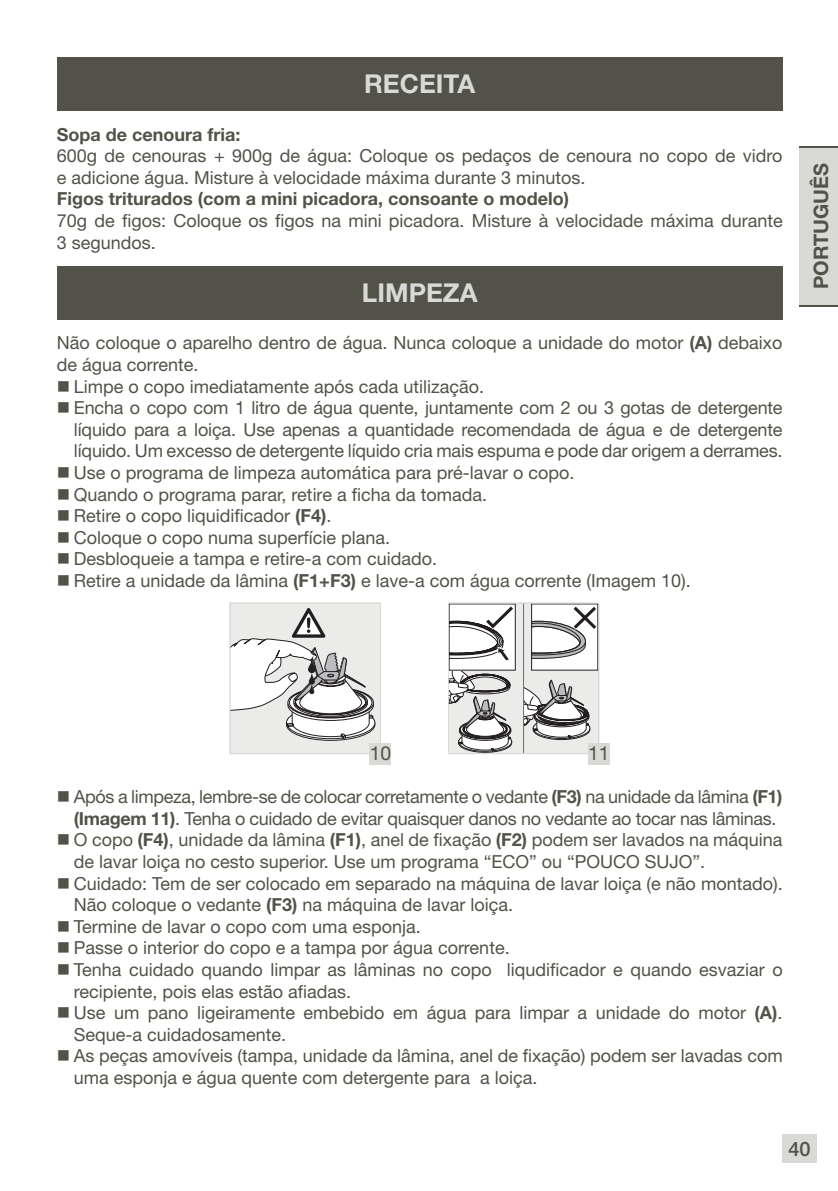
<style>
.page{position:relative;width:838px;height:1191px;background:#fff}
.page>*{position:absolute;margin:0;border:0;box-sizing:border-box;transform-origin:0 0}
.t1{font:700 26px "Helvetica Neue LT Std";color:#d9d9d5}
.t2{font:700 20px "Helvetica Neue LT Std";color:#535249}
.t3{font:500 20px "Helvetica Neue LT Std";color:#535249}
.t4{font:19.2px "Helvetica Neue LT Std";color:#535249}
.t5{font:18px/21.6px "Helvetica Neue LT Std";color:#535249}
.t6{font:700 18px "Helvetica Neue LT Std";color:#535249}
.s1{font-weight:700}
</style>
<div class="page">
<div style="left:783px;top:1134px;width:34px;height:28px;background:#d9d9d5"></div>
<div style="left:800px;top:146px;width:38px;height:160px;background:#d9d9d5"></div>
<hr style="left:800px;top:305px;width:38px;height:1px;background:#535249">
<hr style="left:800px;top:146px;width:38px;height:1px;background:#535249">
<div style="left:57px;top:57px;width:726px;height:54px;background:#535249"></div>
<div style="left:57px;top:266px;width:726px;height:53px;background:#535249"></div>
<div style="left:230px;top:603px;width:150px;height:150px;background:#ebebea"></div>
<svg style="left:232px;top:608px;width:142px;height:133px"></svg>
<div style="left:230px;top:603px;width:151px;height:151px;border:1px solid #d9d9d5"></div>
<div style="left:369px;top:742px;width:22px;height:22px;background:#d9d9d5"></div>
<div style="left:448px;top:603px;width:151px;height:150px;background:#ebebea"></div>
<div style="left:458px;top:733px;width:54px;height:19px;border:1px solid #231f20;border-radius:50%"></div>
<div style="left:533px;top:719px;width:57px;height:21px;border:1px solid #231f20;border-radius:50%"></div>
<div style="left:533px;top:718px;width:57px;height:20px;background:#373435;border-radius:50%"></div>
<div style="left:533px;top:718px;width:57px;height:21px;border:1px solid #231f20;border-radius:50%"></div>
<svg style="left:524px;top:679px;width:65px;height:62px"></svg>
<hr style="left:523px;top:603px;width:1px;height:150px;background:#6c6d70">
<div style="left:532px;top:604px;width:66px;height:66px;background:#fff"></div>
<div style="left:531px;top:603px;width:67px;height:67px;border:1px solid #231f20"></div>
<div style="left:448px;top:603px;width:151px;height:151px;border:1px solid #d9d9d5"></div>
<div style="left:588px;top:742px;width:22px;height:22px;background:#d9d9d5"></div>
<svg style="left:532px;top:603px;width:68px;height:56px"></svg>
<svg style="left:448px;top:603px;width:69px;height:148px"></svg>
<h1 class="t1" style="left:364px;top:68px;width:113px">RECEITA</h1>
<p class="t6" style="left:57px;top:123px;width:185px">Sopa de cenoura fria:</p>
<p class="t5" style="left:57px;top:145px;width:727px">600g de cenouras + 900g de água: Coloque os pedaços de cenoura no copo de vidro e adicione água. Misture à velocidade máxima durante 3 minutos.</p>
<p class="t6" style="left:57px;top:188px;width:514px">Figos triturados (com a mini picadora, consoante o modelo)</p>
<p class="t5" style="left:57px;top:210px;width:727px">70g de figos: Coloque os figos na mini picadora. Misture à velocidade máxima durante<br>3 segundos.</p>
<h1 class="t1" style="left:362px;top:276px;width:117px">LIMPEZA</h1>
<p class="t5" style="left:57px;top:332px;width:727px">Não coloque o aparelho dentro de água. Nunca coloque a unidade do motor <span class="s1">(A)</span> debaixo</p>
<p class="t5" style="left:57px;top:353px;width:143px">de água corrente.</p>
<p class="t5" style="left:74px;top:375px;width:412px">Limpe o copo imediatamente após cada utilização.</p>
<p class="t5" style="left:74px;top:397px;width:710px">Encha o copo com 1 litro de água quente, juntamente com 2 ou 3 gotas de detergente</p>
<p class="t5" style="left:74px;top:418px;width:710px">líquido para a loiça. Use apenas a quantidade recomendada de água e de detergente</p>
<p class="t5" style="left:74px;top:440px;width:710px">líquido. Um excesso de detergente líquido cria mais espuma e pode dar origem a derrames.</p>
<p class="t5" style="left:74px;top:461px;width:502px">Use o programa de limpeza automática para pré-lavar o copo.</p>
<p class="t5" style="left:74px;top:483px;width:415px">Quando o programa parar, retire a ficha da tomada.</p>
<p class="t5" style="left:74px;top:505px;width:259px">Retire o copo liquidificador <span class="s1">(F4)</span>.</p>
<p class="t5" style="left:74px;top:526px;width:318px">Coloque o copo numa superfície plana.</p>
<p class="t5" style="left:74px;top:548px;width:365px">Desbloqueie a tampa e retire-a com cuidado.</p>
<p class="t5" style="left:74px;top:569px;width:618px">Retire a unidade da lâmina <span class="s1">(F1+F3)</span> e lave-a com água corrente (Imagem 10).</p>
<p class="t2" style="left:809px;top:289px;width:127px;rotate:-90deg">PORTUGUÊS</p>
<p class="t4" style="left:370px;top:742px;width:23px">10</p>
<p class="t4" style="left:588px;top:742px;width:23px">11</p>
<p class="t5" style="left:74px;top:785px;width:710px">Após a limpeza, lembre-se de colocar corretamente o vedante <span class="s1">(F3)</span> na unidade da lâmina <span class="s1">(F1) (Imagem 11)</span>. Tenha o cuidado de evitar quaisquer danos no vedante ao tocar nas lâminas.<br>O copo <span class="s1">(F4)</span>, unidade da lâmina <span class="s1">(F1)</span>, anel de fixação <span class="s1">(F2)</span> podem ser lavados na máquina de lavar loiça no cesto superior. Use um programa “ECO” ou “POUCO SUJO”.<br>Cuidado: Tem de ser colocado em separado na máquina de lavar loiça (e não montado).<br>Não coloque o vedante <span class="s1">(F3)</span> na máquina de lavar loiça.<br>Termine de lavar o copo com uma esponja.<br>Passe o interior do copo e a tampa por água corrente.<br>Tenha cuidado quando limpar as lâminas no copo liqudificador e quando esvaziar o recipiente, pois elas estão afiadas.<br>Use um pano ligeiramente embebido em água para limpar a unidade do motor <span class="s1">(A)</span>.<br>Seque-a cuidadosamente.<br>As peças amovíveis (tampa, unidade da lâmina, anel de fixação) podem ser lavadas com uma esponja e água quente com detergente para a loiça.</p>
<p class="t3" style="left:788px;top:1136px;width:24px">40</p>
</div>
